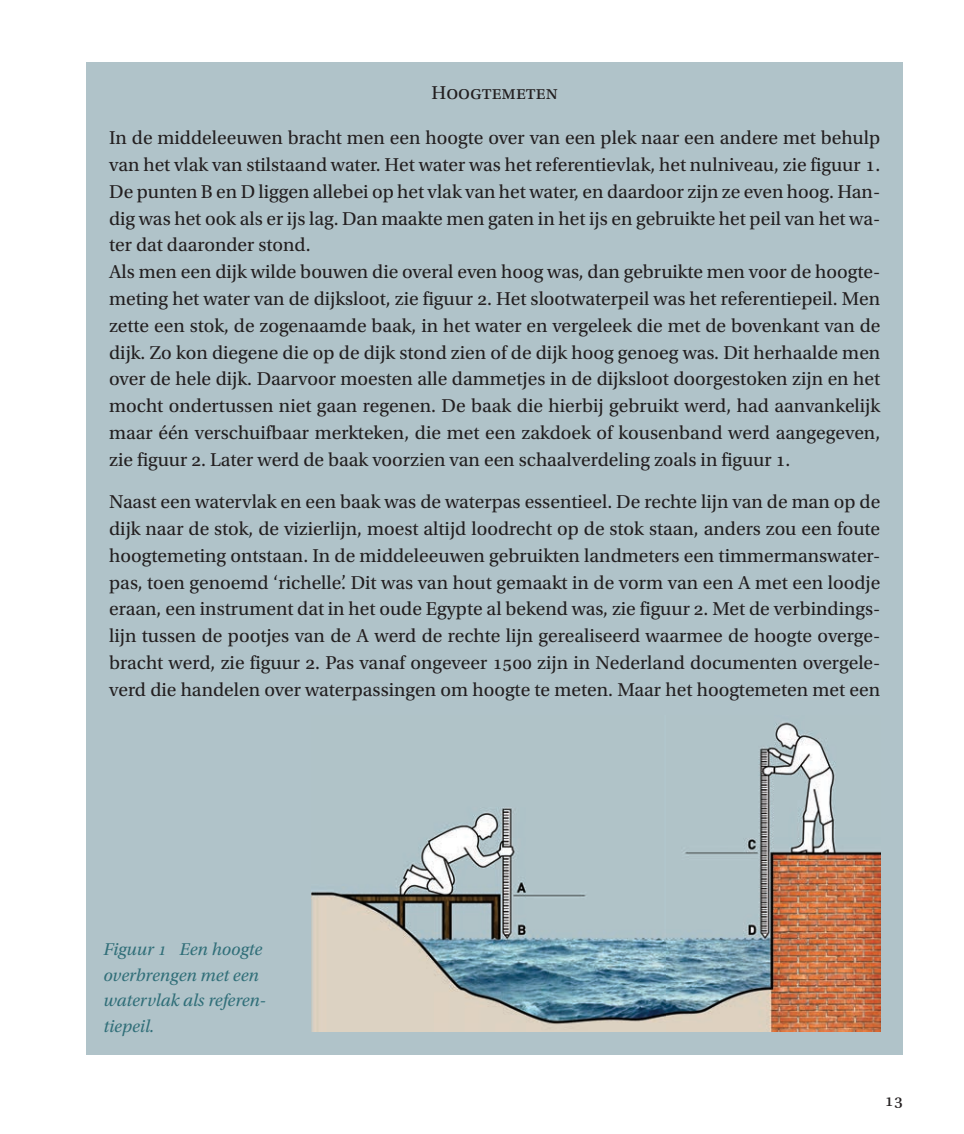
<style>
.page{position:relative;width:964px;height:1134px;background:#fff}
.page>*{position:absolute;margin:0;border:0;box-sizing:border-box;transform-origin:0 0}
.t1{font:19.6px/26.8px "Utopia Std";color:#231f20}
.t2{font:italic 18px/25.6px "Utopia Std";color:#316f79}
.t3{font:18px "Utopia Std";color:#231f20}
</style>
<div class="page">
<div style="left:86px;top:62px;width:817px;height:992px;background:#b0c3c9"></div>
<img style="left:312px;top:722px;width:568px;height:310px">
<p class="t1" style="left:432px;top:80px;width:128px">Hoogtemeten</p>
<p class="t1" style="left:109px;top:125px;width:773px">In de middeleeuwen bracht men een hoogte over van een plek naar een andere met behulp van het vlak van stilstaand water. Het water was het referentievlak, het nulniveau, zie figuur 1.<br>De punten B en D liggen allebei op het vlak van het water, en daardoor zijn ze even hoog. Han&shy;dig was het ook als er ijs lag. Dan maakte men gaten in het ijs en gebruikte het peil van het wa&shy;ter dat daaronder stond.<br>Als men een dijk wilde bouwen die overal even hoog was, dan gebruikte men voor de hoogte&shy;meting het water van de dijksloot, zie guur 2. Het slootwaterpeil was het referentiepeil. Men zette een stok, de zogenaamde baak, in het water en vergeleek die met de bovenkant van de dijk. Zo kon diegene die op de dijk stond zien of de dijk hoog genoeg was. Dit herhaalde men over de hele dijk. Daarvoor moesten alle dammetjes in de dijksloot doorgestoken zijn en het mocht ondertussen niet gaan regenen. De baak die hierbij gebruikt werd, had aanvankelijk maar één verschuifbaar merkteken, die met een zakdoek of kousenband werd aangegeven, zie guur 2. Later werd de baak voorzien van een schaalverdeling zoals in guur 1.</p>
<p class="t1" style="left:109px;top:489px;width:773px;text-align:justify">Naast een watervlak en een baak was de waterpas essentieel. De rechte lijn van de man op de dijk naar de stok, de vizierlijn, moest altijd loodrecht op de stok staan, anders zou een foute hoogtemeting ontstaan. In de middeleeuwen gebruikten landmeters een timmermanswater&shy;pas, toen genoemd ‘richelle’. Dit was van hout gemaakt in de vorm van een A met een loodje eraan, een instrument dat in het oude Egypte al bekend was, zie figuur 2. Met de verbindings&shy;lijn tussen de pootjes van de A werd de rechte lijn gerealiseerd waarmee de hoogte overge&shy;bracht werd, zie figuur 2. Pas vanaf ongeveer 1500 zijn in Nederland documenten overgele&shy;verd die handelen over waterpassingen om hoogte te meten. Maar het hoogtemeten met een</p>
<p class="t2" style="left:103px;top:937px;width:164px">Figuur 1 Een hoogte overbrengen met een watervlak als referen&shy;tiepeil.</p>
<p class="t3" style="left:885px;top:1090px;width:20px">13</p>
</div>
